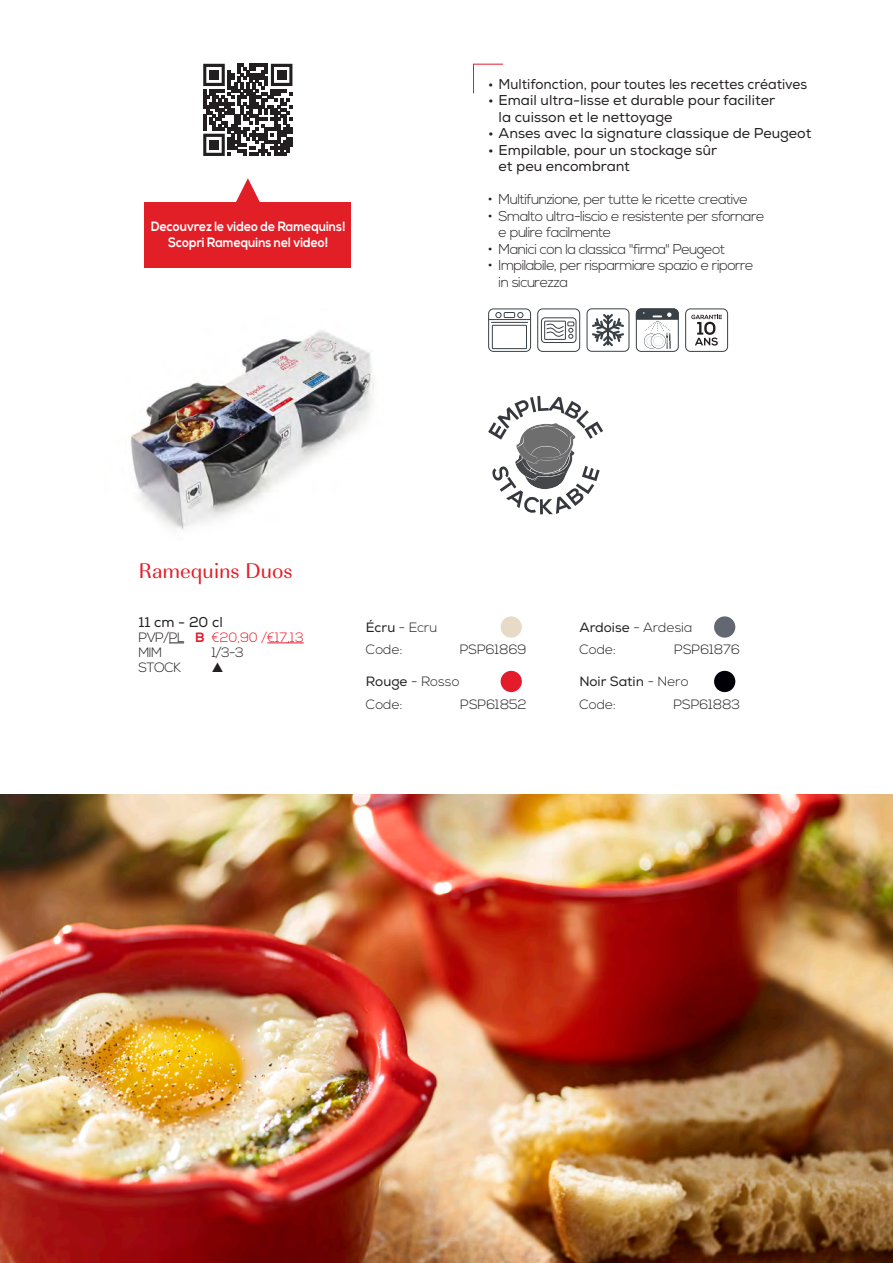
<style>
.page{position:relative;width:893px;height:1263px;background:#fff}
.page>*{position:absolute;margin:0;border:0;box-sizing:border-box;transform-origin:0 0}
.Aligner_sur_la_droit{font:22.05px "Imperial URW";color:#e1212a}
.t1{font:300 14.25px "Nexa";letter-spacing:-.04em;color:#231f20}
._7__Aligner_sur_la_d{font:14.25px "Nexa";color:#231f20}
._7__Aligner_sur_la_d-2{font:14.25px "Nexa";color:#231f20;scale:.95 1}
._7__Aligner_sur_la_d-3{font:300 13.5px "Nexa";color:#231f20}
.t2{font:700 13.5px "Nexa";color:#fff;scale:.9 1}
._7__Aligner_sur_la_d-4{font:300 13.5px "Nexa";color:#e41b2c}
.t3{font:13.5px "Nexa";color:#231f20}
.s1{color:#231f20}
.s2{font-weight:700}
.s3{font-weight:400}
.s4{font-weight:300}
</style>
<div class="page">
<svg style="left:488px;top:396px;width:115px;height:118px"></svg>
<svg style="left:473px;top:65px;width:1px;height:28px"></svg>
<hr style="left:473px;top:64px;width:30px;height:1px;background:#e41b2c">
<svg style="left:169px;top:642px;width:15px;height:1px"></svg>
<hr style="left:267px;top:642px;width:37px;height:1px;background:#e41b2c">
<img style="left:0;top:794px;width:893px;height:469px">
<div style="left:501px;top:671px;width:21px;height:21px;background:#e41b2c;border-radius:50%"></div>
<div style="left:714px;top:671px;width:21px;height:21px;background:#010007;border-radius:50%"></div>
<div style="left:714px;top:616px;width:21px;height:22px;background:#636772;border-radius:50%"></div>
<div style="left:501px;top:616px;width:21px;height:22px;background:#e7dbc7;border-radius:50%"></div>
<div style="left:145px;top:202px;width:206px;height:65px;background:#e21e27"></div>
<svg style="left:236px;top:178px;width:24px;height:24px"></svg>
<div style="left:537px;top:308px;width:43px;height:44px;border:1px solid #394147;border-radius:5px"></div>
<div style="left:544px;top:321px;width:22px;height:19px;border:1px solid #394147"></div>
<div style="left:541px;top:317px;width:35px;height:26px;border:1px solid #394147;border-radius:4px"></div>
<svg style="left:546px;top:322px;width:28px;height:18px"></svg>
<svg style="left:489px;top:309px;width:42px;height:42px"></svg>
<div style="left:488px;top:308px;width:43px;height:44px;border:1px solid #394147;border-radius:5px"></div>
<div style="left:685px;top:308px;width:43px;height:44px;border:1px solid #394147;border-radius:5px"></div>
<div style="left:492px;top:325px;width:34px;height:24px;background:#fff"></div>
<div style="left:492px;top:325px;width:35px;height:24px;border:1px solid #394147"></div>
<svg style="left:517px;top:312px;width:6px;height:6px"></svg>
<svg style="left:495px;top:312px;width:6px;height:6px"></svg>
<div style="left:504px;top:312px;width:11px;height:6px;background:#fff"></div>
<div style="left:504px;top:312px;width:11px;height:6px;border:1px solid #394147"></div>
<hr style="left:489px;top:319px;width:41px;height:1px;background:#394147">
<hr style="left:491px;top:322px;width:37px;height:1px;background:#394147">
<div style="left:587px;top:308px;width:42px;height:44px;border:1px solid #394147;border-radius:5px"></div>
<svg style="left:592px;top:314px;width:32px;height:32px"></svg>
<div style="left:636px;top:308px;width:43px;height:44px;border:1px solid #394147;border-radius:5px"></div>
<svg style="left:635px;top:308px;width:44px;height:41px"></svg>
<svg style="left:691px;top:315px;width:31px;height:31px"></svg>
<img style="left:131px;top:330px;width:243px;height:200px">
<svg style="left:203px;top:64px;width:90px;height:92px"></svg>
<div style="left:209px;top:70px;width:10px;height:10px;background:#231f20"></div>
<div style="left:277px;top:70px;width:9px;height:10px;background:#231f20"></div>
<div style="left:209px;top:140px;width:10px;height:10px;background:#231f20"></div>
<p class="t2" style="left:151px;top:218px;width:218px">Decouvrez le video de Ramequins!</p>
<p class="t2" style="left:168px;top:234px;width:180px">Scopri Ramequins nel video!</p>
<p class="_7__Aligner_sur_la_d-2" style="left:488px;top:75px;width:337px">• Multifonction, pour toutes les recettes créatives</p>
<p class="_7__Aligner_sur_la_d" style="left:488px;top:92px;width:288px">• Email ultra-lisse et durable pour faciliter</p>
<p class="_7__Aligner_sur_la_d" style="left:499px;top:108px;width:175px">la cuisson et le nettoyage</p>
<p class="_7__Aligner_sur_la_d" style="left:488px;top:125px;width:325px">• Anses avec la signature classique de Peugeot</p>
<p class="_7__Aligner_sur_la_d" style="left:488px;top:141px;width:231px">• Empilable, pour un stockage sûr</p>
<p class="_7__Aligner_sur_la_d" style="left:499px;top:158px;width:133px">et peu encombrant</p>
<p class="t1" style="left:488px;top:191px;width:261px">• Multifunzione, per tutte le ricette creative</p>
<p class="t1" style="left:488px;top:207px;width:278px">• Smalto ultra-liscio e resistente per sfornare</p>
<p class="t1" style="left:499px;top:224px;width:114px">e pulire facilmente</p>
<p class="t1" style="left:488px;top:240px;width:239px">• Manici con la classica "firma" Peugeot</p>
<p class="t1" style="left:488px;top:257px;width:267px">• Impilabile, per risparmiare spazio e riporre</p>
<p class="t1" style="left:499px;top:273px;width:71px">in sicurezza</p>
<p class="Aligner_sur_la_droit" style="left:138px;top:555px;width:156px">Ramequins Duos</p>
<p class="_7__Aligner_sur_la_d" style="left:138px;top:613px;width:86px">11 cm - 20 cl</p>
<p class="_7__Aligner_sur_la_d-4" style="left:138px;top:629px;width:167px"><span class="s1">PVP/PL</span> <span class="s2">B</span> €20,90 /€17,13</p>
<p class="_7__Aligner_sur_la_d-3" style="left:138px;top:644px;width:25px">MIM</p>
<p class="_7__Aligner_sur_la_d-3" style="left:212px;top:644px;width:33px">1/3-3</p>
<p class="_7__Aligner_sur_la_d-3" style="left:138px;top:659px;width:44px">STOCK</p>
<p class="_7__Aligner_sur_la_d-3" style="left:366px;top:619px;width:73px"><span class="s3">Écru</span> - Ecru</p>
<p class="_7__Aligner_sur_la_d-3" style="left:366px;top:642px;width:38px">Code:</p>
<p class="_7__Aligner_sur_la_d-3" style="left:460px;top:642px;width:68px">PSP61869</p>
<p class="_7__Aligner_sur_la_d-3" style="left:366px;top:674px;width:95px"><span class="s3">Rouge</span> - Rosso</p>
<p class="_7__Aligner_sur_la_d-3" style="left:366px;top:696px;width:38px">Code:</p>
<p class="_7__Aligner_sur_la_d-3" style="left:460px;top:696px;width:68px">PSP61852</p>
<p class="_7__Aligner_sur_la_d-3" style="left:579px;top:619px;width:114px"><span class="s3">Ardoise</span> - Ardesia</p>
<p class="_7__Aligner_sur_la_d-3" style="left:579px;top:642px;width:38px">Code:</p>
<p class="_7__Aligner_sur_la_d-3" style="left:674px;top:642px;width:67px">PSP61876</p>
<p class="t3" style="left:579px;top:673px;width:111px">Noir Satin <span class="s4">- Nero</span></p>
<p class="_7__Aligner_sur_la_d-3" style="left:579px;top:696px;width:38px">Code:</p>
<p class="_7__Aligner_sur_la_d-3" style="left:673px;top:696px;width:68px">PSP61883</p>
</div>
